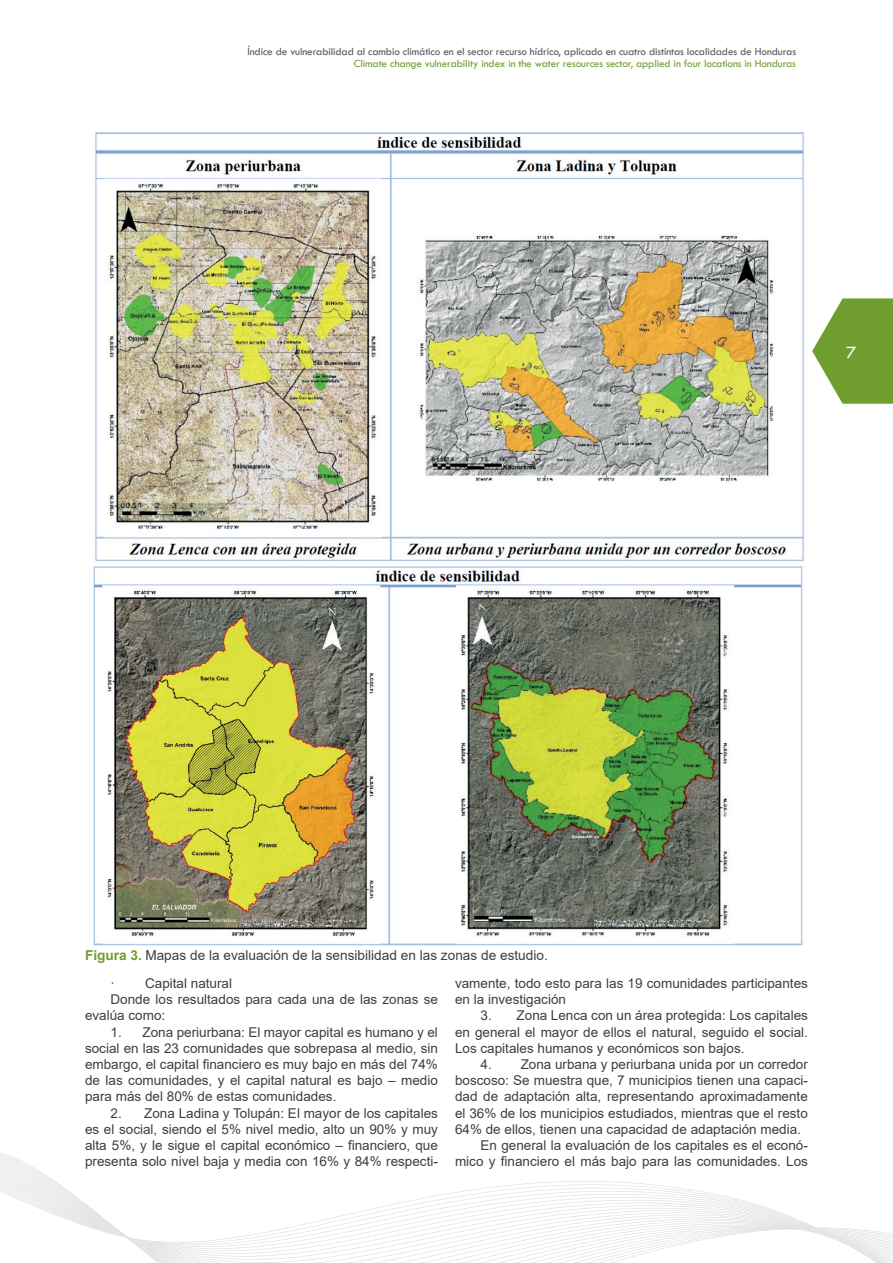
<style>
.page{position:relative;width:893px;height:1263px;background:#fff}
.page>*{position:absolute;margin:0;border:0;box-sizing:border-box;transform-origin:0 0}
.t1{font:18px "Tw Cen";color:#fff}
.t2{font:13.65px "Arial";color:#3e3e3f}
.t3{font:13.5px/16.2px "Arial";color:#3e3e3f;text-align:justify}
.t4{font:11.25px "Tw Cen";letter-spacing:-.01em;color:#57585a}
.t5{font:11.25px "Tw Cen";letter-spacing:-.01em;color:#709e2e}
.s1{font-weight:700;color:#709e2e}
</style>
<div class="page">
<svg style="left:812px;top:298px;width:81px;height:106px"></svg>
<svg style="left:0;top:1167px;width:893px;height:96px"></svg>
<img style="left:93px;top:132px;width:711px;height:814px">
<p class="t4" style="left:247px;top:45px;width:550px">Índice de vulnerabilidad al cambio climático en el sector recurso hídrico, aplicado en cuatro distintas localidades de Honduras</p>
<p class="t5" style="left:354px;top:57px;width:444px">Climate change vulnerability index in the water resources sector, applied in four locations in Honduras</p>
<h1 class="t1" style="left:846px;top:341px;width:11px">7</h1>
<p class="t2" style="left:85px;top:945px;width:464px"><span class="s1">Figura 3.</span> Mapas de la evaluación de la sensibilidad en las zonas de estudio.</p>
<p class="t3" style="left:111px;top:975px;width:123px">· Capital natural</p>
<p class="t3" style="left:111px;top:991px;width:329px">Donde los resultados para cada una de las zonas se</p>
<p class="t3" style="left:85px;top:1007px;width:82px">evalúa como:</p>
<p class="t3" style="left:85px;top:1023px;width:354px;text-indent:26px">1. Zona periurbana: El mayor capital es humano y el social en las 23 comunidades que sobrepasa al medio, sin embargo, el capital financiero es muy bajo en más del 74% de las comunidades, y el capital natural es bajo – medio para más del 80% de estas comunidades.</p>
<p class="t3" style="left:85px;top:1104px;width:354px;text-indent:26px">2. Zona Ladina y Tolupán: El mayor de los capitales es el social, siendo el 5% nivel medio, alto un 90% y muy alta 5%, y le sigue el capital económico – financiero, que presenta solo nivel baja y media con 16% y 84% respecti-</p>
<p class="t3" style="left:455px;top:975px;width:354px">vamente, todo esto para las 19 comunidades participantes en la investigación</p>
<p class="t3" style="left:455px;top:1007px;width:354px;text-indent:26px">3. Zona Lenca con un área protegida: Los capitales en general el mayor de ellos el natural, seguido el social.<br>Los capitales humanos y económicos son bajos.</p>
<p class="t3" style="left:480px;top:1056px;width:329px">4. Zona urbana y periurbana unida por un corredor</p>
<p class="t3" style="left:455px;top:1072px;width:354px">boscoso: Se muestra que, 7 municipios tienen una capaci-</p>
<p class="t3" style="left:455px;top:1088px;width:354px">dad de adaptación alta, representando aproximadamente</p>
<p class="t3" style="left:455px;top:1104px;width:354px">el 36% de los municipios estudiados, mientras que el resto</p>
<p class="t3" style="left:455px;top:1121px;width:347px">64% de ellos, tienen una capacidad de adaptación media.</p>
<p class="t3" style="left:480px;top:1137px;width:329px">En general la evaluación de los capitales es el econó-</p>
<p class="t3" style="left:455px;top:1153px;width:354px">mico y financiero el más bajo para las comunidades. Los</p>
</div>
